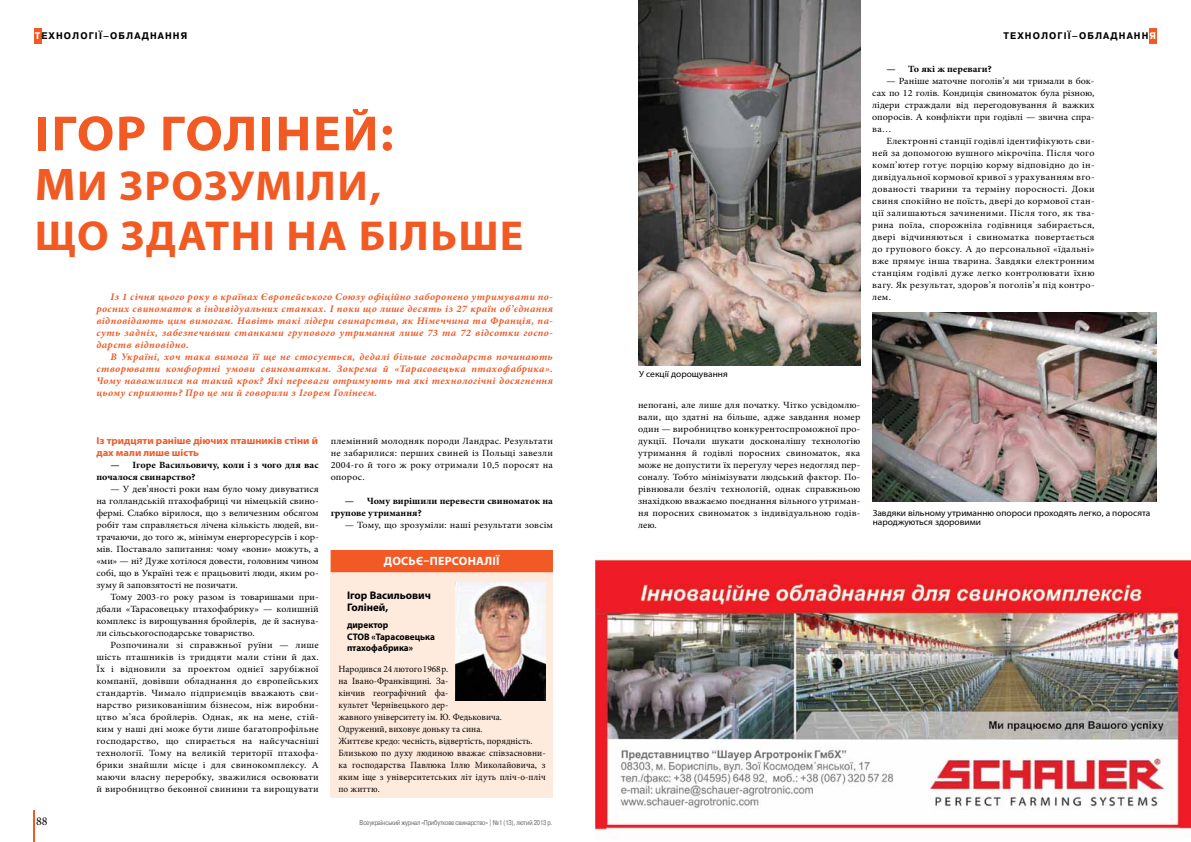
<style>
.page{position:relative;width:1191px;height:842px;background:#fff}
.page>*{position:absolute;margin:0;border:0;box-sizing:border-box;transform-origin:0 0}
.t1{font:700 49.8px "Myriad Pro";letter-spacing:.03em;color:#f15a22;scale:1.05 1}
.t2{font:700 42px/49.7px "Myriad Pro";letter-spacing:.03em;color:#f15a22;scale:1.05 1}
.t3{font:700 12px "Myriad Pro";letter-spacing:.02em;color:#fff}
.t4{font:12px "Minion Pro";color:#000}
.t5{font:700 11px/12px "Myriad Pro";color:#000}
.t6{font:italic 700 10px/12px "Minion Pro";letter-spacing:.04em;color:#f15a25;text-align:justify}
.t7{font:700 10px/12px "Myriad Pro";color:#f15a25;scale:1.06 1}
.t8{font:700 9.6px "Pragmatica C";letter-spacing:.12em;color:#000;scale:.95 1}
.t9{font:9.5px/12px "Minion Pro";letter-spacing:.01em;color:#000;text-align:justify;scale:1.06 1}
.t10{font:9.5px/12px "Minion Pro";letter-spacing:.01em;color:#000}
.t11{font:700 9.5px/12px "Minion Pro";color:#000;scale:1.06 1}
.t12{font:700 9.5px/11.4px "Myriad Pro";color:#000}
.t13{font:9px/9px "Myriad Pro";color:#000;scale:1.05 1}
.t14{font:7px "Pragmatica C";letter-spacing:-.02em;color:#636466;scale:.8 1}
.s1{color:#fff}
.s2{font-size:46px}
</style>
<div class="page">
<div style="left:34px;top:28px;width:8px;height:15px;background:#f15a25"></div>
<div style="left:1149px;top:28px;width:8px;height:15px;background:#f15a25"></div>
<div style="left:331px;top:550px;width:222px;height:247px;background:#ffebde"></div>
<div style="left:331px;top:550px;width:222px;height:22px;background:#f15a25"></div>
<img style="left:456px;top:582px;width:89px;height:119px">
<img style="left:638px;top:0;width:222px;height:365px">
<img style="left:595px;top:558px;width:596px;height:280px">
<img style="left:872px;top:312px;width:284px;height:189px">
<hr style="left:34px;top:810px;width:1px;height:32px;background:#f15a25">
<p class="t8" style="left:35px;top:31px;width:162px"><span class="s1">Т</span>ЕХНОЛОГІЇ–обладнанн Я</p>
<p class="t8" style="left:1003px;top:31px;width:162px">ТЕХНОЛОГІЇ–обладнанн <span class="s1">Я</span></p>
<h1 class="t1" style="left:35px;top:101px;width:343px">ІГОР ГОЛІНЕЙ:</h1>
<h2 class="t2" style="left:35px;top:160px;width:467px"><span class="s2">М</span>И ЗРОЗУМІЛИ,<br>ЩО ЗДАТНІ НА БІЛЬШЕ</h2>
<p class="t6" style="left:96px;top:291px;width:458px;text-indent:14px">Із 1 січня цього року в країнах Європейського Союзу офіційно заборонено утримувати по&shy;росних свиноматок в індивідуальних станках. І поки що лише десять із 27 країн об’єднання відповідають цим вимогам. Навіть такі лідери свинарства, як Німеччина та Франція, па&shy;суть задніх, забезпечивши станками групового утримання лише 73 та 72 відсотки госпо&shy;дарств відповідно.</p>
<p class="t6" style="left:96px;top:351px;width:458px;text-indent:14px">В Україні, хоч така вимога її ще не стосується, дедалі більше господарств починають створювати комфортні умови свиноматкам. Зокрема й «Тарасовецька птахофабрика».<br>Чому наважилися на такий крок? Які переваги отримують та які технологічні досягнення цьому сприяють? Про це ми й говорили з Ігорем Голінеєм.</p>
<p class="t7" style="left:96px;top:434px;width:211px">Із тридцяти раніше діючих пташників стіни й дах мали лише шість</p>
<p class="t11" style="left:96px;top:459px;width:211px;text-indent:14px">— Ігоре Васильовичу, коли і з чого для вас почалося свинарство?</p>
<p class="t9" style="left:96px;top:483px;width:211px;text-indent:14px">— У дев’яності роки нам було чому дивуватися на голландській птахофабриці чи німецькій свино&shy;фермі. Слабко вірилося, що з величезним обсягом робіт там справляється лічена кількість людей, ви&shy;трачаючи, до того ж, мінімум енергоресурсів і кор&shy;мів. Поставало запитання: чому «вони» можуть, а «ми» — ні? Дуже хотілося довести, головним чином собі, що в Україні теж є працьовиті люди, яким ро&shy;зуму й заповзятості не позичати.</p>
<p class="t9" style="left:96px;top:591px;width:211px;text-indent:14px">Тому 2003-го року разом із товаришами при&shy;дбали «Тарасовецьку птахофабрику» — колишній комплекс із вирощування бройлерів, де й заснува&shy;ли сільськогосподарське товариство.</p>
<p class="t9" style="left:96px;top:639px;width:211px;text-indent:14px">Розпочинали зі справжньої руїни — лише шість пташників із тридцяти мали стіни й дах.<br>Їх і відновили за проектом однієї зарубіжної компанії, довівши обладнання до європейських стандартів. Чимало підприємців вважають сви&shy;нарство ризикованішим бізнесом, ніж виробни&shy;цтво м’яса бройлерів. Однак, як на мене, стій&shy;ким у наші дні може бути лише багатопрофільне господарство, що спирається на найсучасніші технології. Тому на великій території птахофа&shy;брики знайшли місце і для свинокомплексу. А маючи власну переробку, зважилися освоювати й виробництво беконної свинини та вирощувати</p>
<p class="t9" style="left:331px;top:435px;width:211px">племінний молодняк породи Ландрас. Результати не забарилися: перших свиней із Польщі завезли 2004-го й того ж року отримали 10,5 поросят на опорос.</p>
<p class="t11" style="left:331px;top:495px;width:211px;text-indent:14px">— Чому вирішили перевести свиноматок на групове утримання?</p>
<p class="t9" style="left:345px;top:519px;width:198px">— Тому, що зрозуміли: наші результати зовсім</p>
<p class="t3" style="left:384px;top:553px;width:117px">ДОСЬЄ–ПЕРСОНАЛІЇ</p>
<p class="t5" style="left:347px;top:589px;width:85px">Ігор Васильович<br>Голіней,</p>
<p class="t12" style="left:347px;top:619px;width:90px">директор<br>СТОВ «Тарасовецька птахофабрика»</p>
<p class="t10" style="left:338px;top:663px;width:209px">Народився 24 лютого 1968 р.<br>на Івано-Франківщині. За-<br>кінчив географічний фа-<br>культет Чернівецького дер-<br>жавного університету ім. Ю. Федьковича.<br>Одружений, виховує доньку та сина.<br>Життєве кредо: чесність, відвертість, порядність.<br>Близькою по духу людиною вважає співзасновни&shy;ка господарства Павлюка Іллю Миколайовича, з яким іще з університетських літ ідуть пліч-о-пліч по життю.</p>
<p class="t4" style="left:36px;top:813px;width:13px">88</p>
<p class="t14" style="left:359px;top:818px;width:243px">Всеукраїнський журнал «Прибуткове свинарство» | №1 (13), лютий 2013 р.</p>
<p class="t11" style="left:886px;top:63px;width:101px">— То які ж переваги?</p>
<p class="t9" style="left:872px;top:75px;width:211px;text-indent:14px">— Раніше маточне поголів’я ми тримали в бок&shy;сах по 12 голів. Кондиція свиноматок була різною, лідери страждали від перегодовування й важких опоросів. А конфлікти при годівлі — звична спра&shy;ва…</p>
<p class="t9" style="left:872px;top:135px;width:211px;text-indent:14px">Електронні станції годівлі ідентифікують сви&shy;ней за допомогою вушного мікрочіпа. Після чого комп’ютер готує порцію корму відповідно до ін&shy;дивідуальної кормової кривої з урахуванням вго&shy;дованості тварини та терміну поросності. Доки свиня спокійно не поїсть, двері до кормової стан&shy;ції залишаються зачиненими. Після того, як тва&shy;рина поїла, спорожніла годівниця забирається, двері відчиняються і свиноматка повертається до групового боксу. А до персональної «їдальні» вже прямує інша тварина. Завдяки електронним станціям годівлі дуже легко контролювати їхню вагу. Як результат, здоров’я поголів’я під контро&shy;лем.</p>
<p class="t13" style="left:639px;top:369px;width:86px">У секції дорощування</p>
<p class="t9" style="left:638px;top:399px;width:211px">непогані, але лише для початку. Чітко усвідомлю&shy;вали, що здатні на більше, адже завдання номер один — виробництво конкурентоспроможної про&shy;дукції. Почали шукати досконалішу технологію утримання й годівлі поросних свиноматок, яка може не допустити їх перегулу через недогляд пер&shy;соналу. Тобто мінімізувати людський фактор. По&shy;рівнювали безліч технологій, однак справжньою знахідкою вважаємо поєднання вільного утриман&shy;ня поросних свиноматок з індивідуальною годів&shy;лею.</p>
<p class="t13" style="left:872px;top:508px;width:266px">Завдяки вільному утриманню опороси проходять легко, а поросята народжуються здоровими</p>
</div>
